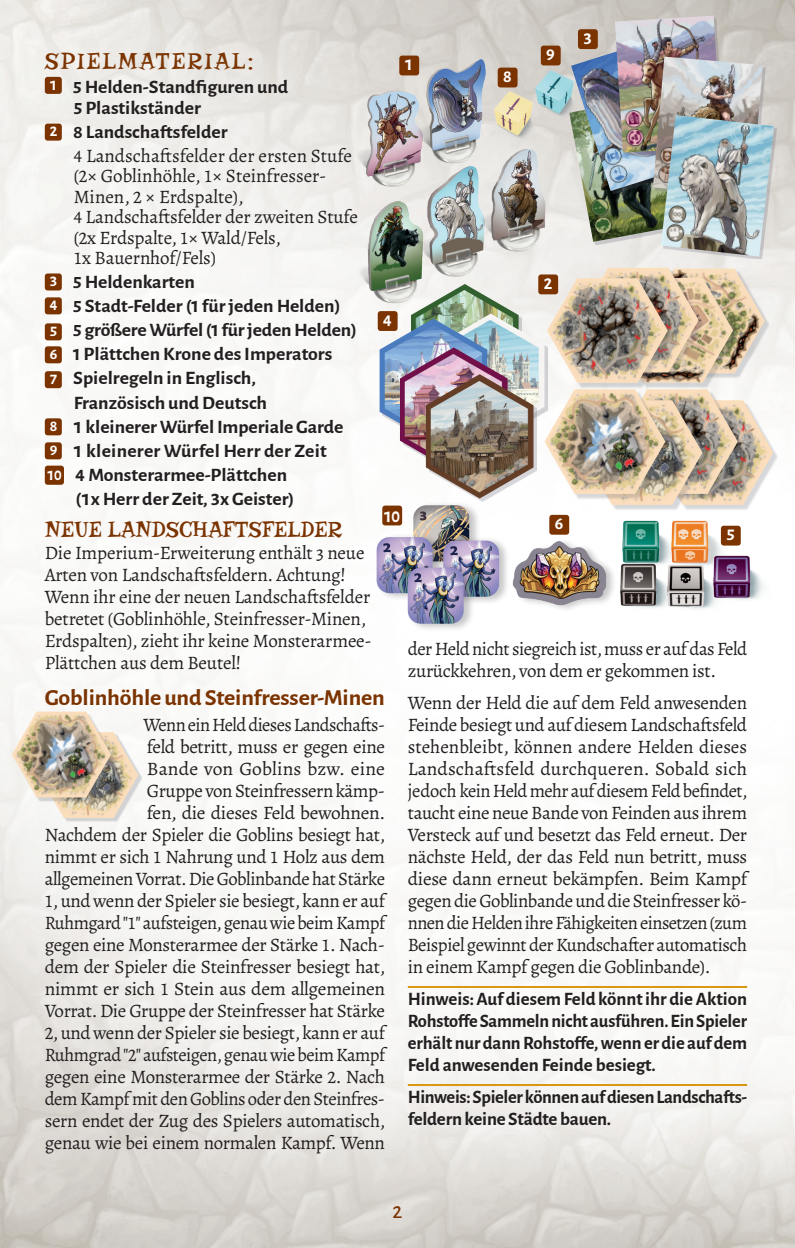
<style>
.page{position:relative;width:795px;height:1248px;background:#fff}
.page>*{position:absolute;margin:0;border:0;box-sizing:border-box;transform-origin:0 0}
.t1{font:24px "Risque";letter-spacing:.08em;color:#7b3300}
.t2{font:700 23px "Alegreya Sans";letter-spacing:-.005em;color:#7b3300;scale:1.04 1}
.t3{font:23px "Risque";color:#7b3300}
.t4{font:500 20px "Alegreya Sans";color:#7b3300}
.t5{font:19px/22px "Alegreya";letter-spacing:-.02em;color:#231f20}
.t6{font:700 19px/20.6px "Alegreya Sans";letter-spacing:-.005em;color:#231f20;scale:1.04 1}
.t7{font:700 19px/22px "Alegreya Sans";letter-spacing:-.005em;color:#231f20;text-align:justify}
.t8{font:700 18px "Alegreya Sans";color:#fff}
.t9{font:700 16px "Alegreya Sans";color:#fff}
.s1{font-size:16px;color:#fff}
</style>
<div class="page">
<img style="left:0;top:0;width:795px;height:1248px">
<img style="left:569px;top:122px;width:92px;height:120px">
<div style="left:654px;top:402px;width:125px;height:109px;background:#606570;opacity:.25"></div>
<img style="left:708px;top:400px;width:65px;height:105px">
<div style="left:45px;top:718px;width:85px;height:85px;background:#f8f7f6;border-radius:11px"></div>
<hr style="left:408px;top:986px;width:339px;height:2px;background:#d99811">
<hr style="left:408px;top:1084px;width:339px;height:2px;background:#d99811">
<div style="left:45px;top:77px;width:17px;height:17px;background:#7b3300;border-radius:3px"></div>
<div style="left:45px;top:124px;width:17px;height:17px;background:#7b3300;border-radius:3px"></div>
<div style="left:45px;top:273px;width:17px;height:17px;background:#7b3300;border-radius:3px"></div>
<div style="left:45px;top:297px;width:17px;height:17px;background:#7b3300;border-radius:3px"></div>
<div style="left:45px;top:323px;width:17px;height:17px;background:#7b3300;border-radius:3px"></div>
<div style="left:45px;top:346px;width:17px;height:17px;background:#7b3300;border-radius:3px"></div>
<div style="left:45px;top:418px;width:17px;height:17px;background:#7b3300;border-radius:3px"></div>
<div style="left:45px;top:442px;width:17px;height:17px;background:#7b3300;border-radius:3px"></div>
<div style="left:45px;top:465px;width:19px;height:20px;background:#7b3300;border-radius:3px"></div>
<div style="left:45px;top:371px;width:17px;height:17px;background:#7b3300;border-radius:3px"></div>
<img style="left:345px;top:4px;width:208px;height:315px">
<img style="left:571px;top:36px;width:82px;height:155px">
<img style="left:615px;top:16px;width:106px;height:137px">
<img style="left:653px;top:57px;width:110px;height:139px">
<img style="left:411px;top:284px;width:107px;height:34px">
<img style="left:437px;top:313px;width:107px;height:125px">
<img style="left:379px;top:318px;width:108px;height:125px">
<img style="left:400px;top:347px;width:107px;height:125px">
<div style="left:429px;top:377px;width:107px;height:125px;background:#5f5f70;opacity:.25"></div>
<img style="left:426px;top:374px;width:107px;height:124px">
<img style="left:619px;top:516px;width:49px;height:42px">
<img style="left:616px;top:559px;width:108px;height:53px">
<img style="left:668px;top:515px;width:60px;height:45px">
<img style="left:664px;top:560px;width:47px;height:52px">
<img style="left:710px;top:550px;width:60px;height:53px">
<img style="left:710px;top:551px;width:47px;height:52px">
<div style="left:646px;top:270px;width:124px;height:109px;background:#606570;opacity:.25"></div>
<img style="left:698px;top:269px;width:66px;height:104px">
<div style="left:614px;top:280px;width:125px;height:109px;background:#606570;opacity:.25"></div>
<img style="left:673px;top:278px;width:60px;height:105px">
<div style="left:580px;top:270px;width:124px;height:108px;background:#606570;opacity:.25"></div>
<img style="left:578px;top:268px;width:120px;height:104px">
<div style="left:549px;top:280px;width:124px;height:109px;background:#606570;opacity:.25"></div>
<img style="left:547px;top:278px;width:120px;height:105px">
<div style="left:619px;top:391px;width:124px;height:109px;background:#606570;opacity:.25"></div>
<img style="left:665px;top:389px;width:72px;height:105px">
<div style="left:584px;top:402px;width:124px;height:109px;background:#606570;opacity:.25"></div>
<img style="left:581px;top:400px;width:121px;height:105px">
<div style="left:41px;top:734px;width:101px;height:88px;background:#606570;opacity:.25"></div>
<img style="left:39px;top:732px;width:99px;height:86px">
<div style="left:546px;top:391px;width:125px;height:109px;background:#606570;opacity:.25"></div>
<img style="left:544px;top:389px;width:121px;height:105px">
<div style="left:14px;top:713px;width:101px;height:88px;background:#606570;opacity:.25"></div>
<img style="left:12px;top:711px;width:99px;height:86px">
<div style="left:412px;top:501px;width:69px;height:68px;background:#231f20;opacity:.25"></div>
<img style="left:413px;top:505px;width:56px;height:31px">
<div style="left:375px;top:533px;width:69px;height:68px;background:#231f20;opacity:.25"></div>
<img style="left:376px;top:537px;width:56px;height:56px">
<div style="left:442px;top:536px;width:68px;height:69px;background:#231f20;opacity:.25"></div>
<img style="left:443px;top:540px;width:56px;height:56px">
<div style="left:407px;top:563px;width:68px;height:69px;background:#231f20;opacity:.25"></div>
<img style="left:408px;top:567px;width:55px;height:56px">
<div style="left:512px;top:538px;width:104px;height:74px;background:#231f20;opacity:.25"></div>
<img style="left:513px;top:540px;width:95px;height:66px">
<div style="left:663px;top:117px;width:113px;height:142px;background:#5f5f70;opacity:.25"></div>
<img style="left:661px;top:115px;width:113px;height:142px">
<img style="left:527px;top:66px;width:57px;height:56px">
<img style="left:486px;top:87px;width:57px;height:56px">
<div style="left:399px;top:56px;width:20px;height:19px;background:#7b3300;border-radius:3px"></div>
<div style="left:538px;top:274px;width:20px;height:20px;background:#7b3300;border-radius:3px"></div>
<div style="left:578px;top:29px;width:20px;height:20px;background:#7b3300;border-radius:3px"></div>
<div style="left:378px;top:311px;width:19px;height:20px;background:#7b3300;border-radius:3px"></div>
<div style="left:721px;top:526px;width:19px;height:19px;background:#7b3300;border-radius:3px"></div>
<div style="left:549px;top:515px;width:20px;height:20px;background:#7b3300;border-radius:3px"></div>
<div style="left:382px;top:505px;width:20px;height:20px;background:#7b3300;border-radius:3px"></div>
<div style="left:497px;top:68px;width:20px;height:19px;background:#7b3300;border-radius:3px"></div>
<div style="left:541px;top:46px;width:19px;height:19px;background:#7b3300;border-radius:3px"></div>
<p class="t1" style="left:45px;top:48px;width:210px">SPIELMATERIAL:</p>
<p class="t6" style="left:74px;top:76px;width:208px;text-indent:-24px"><sup>1</sup> 5 Helden-Standfiguren und<br>5 Plastikständer</p>
<p class="t6" style="left:50px;top:120px;width:173px"><span class="s1">2</span> 8 Landschaftsfelder</p>
<p class="t5" style="left:74px;top:145px;width:286px;line-height:20.6px">4 Landschaftsfelder der ersten Stufe (2× Goblinhöhle, 1× Steinfresser-<br>Minen, 2 × Erdspalte),<br>4 Landschaftsfelder der zweiten Stufe (2x Erdspalte, 1× Wald/Fels,<br>1x Bauernhof/Fels)</p>
<p class="t6" style="left:50px;top:271px;width:141px"><span class="s1">3</span> 5 Heldenkarten</p>
<p class="t6" style="left:50px;top:295px;width:281px"><span class="s1">4</span> 5 Stadt-Felder (1 für jeden Helden)</p>
<p class="t6" style="left:50px;top:319px;width:297px"><span class="s1">5</span> 5 größere Würfel (1 für jeden Helden)</p>
<p class="t6" style="left:50px;top:343px;width:273px"><span class="s1">6</span> 1 Plättchen Krone des Imperators</p>
<p class="t6" style="left:73px;top:367px;width:177px">Spielregeln in Englisch,</p>
<p class="t6" style="left:74px;top:391px;width:187px">Französisch und Deutsch</p>
<p class="t6" style="left:50px;top:415px;width:284px"><span class="s1">8</span> 1 kleinerer Würfel Imperiale Garde</p>
<p class="t6" style="left:50px;top:439px;width:268px"><span class="s1">9</span> 1 kleinerer Würfel Herr der Zeit</p>
<p class="t6" style="left:47px;top:463px;width:232px"><span class="s1">10</span> 4 Monsterarmee-Plättchen</p>
<p class="t6" style="left:76px;top:487px;width:212px">(1x Herr der Zeit, 3x Geister)</p>
<p class="t9" style="left:50px;top:367px;width:9px">7</p>
<p class="t8" style="left:405px;top:51px;width:10px">1</p>
<p class="t8" style="left:383px;top:306px;width:10px">4</p>
<p class="t8" style="left:503px;top:63px;width:10px">8</p>
<p class="t8" style="left:546px;top:41px;width:10px">9</p>
<p class="t8" style="left:583px;top:25px;width:10px">3</p>
<p class="t8" style="left:543px;top:270px;width:10px">2</p>
<p class="t8" style="left:384px;top:503px;width:18px">10</p>
<p class="t3" style="left:45px;top:516px;width:299px">NEUE LANDSCHAFTSFELDER</p>
<p class="t5" style="left:45px;top:542px;width:328px">Die Imperium-Erweiterung enthält 3 neue Arten von Landschaftsfeldern. Achtung!<br>Wenn ihr eine der neuen Landschaftsfelder betretet (Goblinhöhle, Steinfresser-Minen, Erdspalten), zieht ihr keine Monsterarmee-Plättchen aus dem Beutel!</p>
<p class="t2" style="left:45px;top:680px;width:328px">Goblinhöhle und Steinfresser-Minen</p>
<p class="t5" style="left:45px;top:713px;width:342px;text-align:right">Wenn ein Held dieses Landschafts-<br>feld betritt, muss er gegen eine<br>Bande von Goblins bzw. eine<br>Gruppe von Steinfressern kämp-<br>fen, die dieses Feld bewohnen.<br>Nachdem der Spieler die Goblins besiegt hat, nimmt er sich 1 Nahrung und 1 Holz aus dem allgemeinen Vorrat. Die Goblinbande hat Stärke 1, und wenn der Spieler sie besiegt, kann er auf Ruhmgard "1" aufsteigen, genau wie beim Kampf gegen eine Monsterarmee der Stärke 1. Nach&shy;dem der Spieler die Steinfresser besiegt hat, nimmt er sich 1 Stein aus dem allgemeinen Vorrat. Die Gruppe der Steinfresser hat Stärke 2, und wenn der Spieler sie besiegt, kann er auf Ruhmgrad "2" aufsteigen, genau wie beim Kampf gegen eine Monsterarmee der Stärke 2. Nach dem Kampf mit den Goblins oder den Steinfres&shy;sern endet der Zug des Spielers automatisch, genau wie bei einem normalen Kampf. Wenn</p>
<p class="t8" style="left:555px;top:510px;width:10px">6</p>
<p class="t8" style="left:726px;top:521px;width:10px">5</p>
<p class="t5" style="left:408px;top:637px;width:341px">der Held nicht siegreich ist, muss er auf das Feld zurückkehren, von dem er gekommen ist.</p>
<p class="t5" style="left:408px;top:691px;width:341px;text-align:justify">Wenn der Held die auf dem Feld anwesenden Feinde besiegt und auf diesem Landschaftsfeld stehenbleibt, können andere Helden dieses Landschaftsfeld durchqueren. Sobald sich jedoch kein Held mehr auf diesem Feld befindet, taucht eine neue Bande von Feinden aus ihrem Versteck auf und besetzt das Feld erneut. Der nächste Held, der das Feld nun betritt, muss diese dann erneut bekämpfen. Beim Kampf gegen die Goblinbande und die Steinfresser kö&shy;nnen die Helden ihre Fähigkeiten einsetzen (zum Beispiel gewinnt der Kundschafter automatisch in einem Kampf gegen die Goblinbande).</p>
<p class="t7" style="left:408px;top:986px;width:341px">Hinweis: Auf diesem Feld könnt ihr die Aktion Rohstoffe Sammeln nicht ausführen. Ein Spieler erhält nur dann Rohstoffe, wenn er die auf dem Feld anwesenden Feinde besiegt.</p>
<p class="t7" style="left:408px;top:1084px;width:340px">Hinweis: Spieler können auf diesen Landschafts&shy;feldern keine Städte bauen.</p>
<p class="t4" style="left:392px;top:1197px;width:11px">2</p>
</div>
